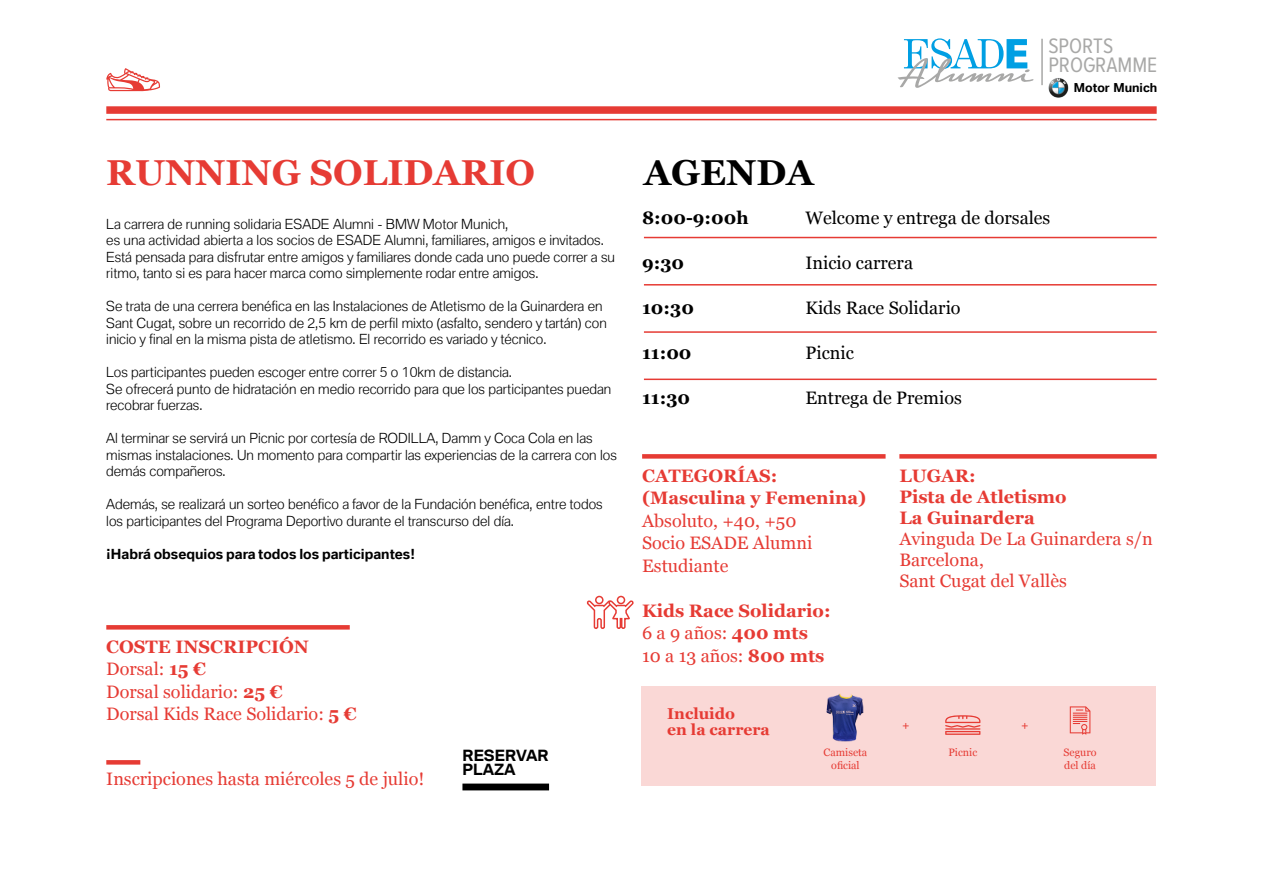
<style>
.page{position:relative;width:1263px;height:893px;background:#fff}
.page>*{position:absolute;margin:0;border:0;box-sizing:border-box;transform-origin:0 0}
.t1{font:700 36px "Georgia";color:#e63b34}
.t2{font:700 36px "Georgia";color:#000}
.t3{font:21.75px/18.9px "Proxima Nova A Cond";color:#a8a8a7}
.t4{font:18px/22.5px "Georgia";color:#e63b34}
.t5{font:700 18px/22.5px "Georgia";color:#e63b34}
.t6{font:18px "Georgia";color:#000}
.t7{font:700 18px "Georgia";color:#000}
.t8{font:700 15.6px/15.6px "Georgia";color:#e63b34}
.t9{font:300 15px/14.9px "BMW Type";color:#000}
.t10{font:300 13.5px/16.5px "BMW Type";color:#000}
.t11{font:300 13.5px "BMW Type";color:#000}
.t12{font:700 12px "BMW Type";color:#000}
.t13{font:10.65px/12.5px "Georgia";color:#e63b34}
.t14{font:700 10.65px "Georgia";color:#e63b34}
.s1{font-weight:400}
.s2{font-weight:700}
</style>
<div class="page">
<img style="left:1048px;top:78px;width:21px;height:20px">
<hr style="left:1041px;top:39px;width:2px;height:46px;background:#a8a8a7">
<svg style="left:898px;top:38px;width:136px;height:50px"></svg>
<div style="left:106px;top:106px;width:1051px;height:8px;background:#e63b34"></div>
<hr style="left:106px;top:119px;width:1051px;height:1px;background:#e63b34">
<hr style="left:644px;top:237px;width:513px;height:1px;background:#e63b34">
<hr style="left:644px;top:284px;width:513px;height:2px;background:#e63b34">
<hr style="left:644px;top:331px;width:513px;height:2px;background:#e63b34">
<hr style="left:644px;top:379px;width:513px;height:1px;background:#e63b34">
<div style="left:462px;top:784px;width:87px;height:6px;background:#000"></div>
<div style="left:642px;top:454px;width:243px;height:5px;background:#e63b34"></div>
<div style="left:899px;top:454px;width:258px;height:5px;background:#e63b34"></div>
<div style="left:641px;top:686px;width:515px;height:100px;background:#fad8d6"></div>
<svg style="left:945px;top:731px;width:35px;height:4px"></svg>
<hr style="left:946px;top:732px;width:33px;height:1px;background:#e63b34">
<hr style="left:945px;top:728px;width:35px;height:2px;background:#e63b34">
<svg style="left:945px;top:715px;width:35px;height:13px"></svg>
<img style="left:826px;top:693px;width:38px;height:48px">
<svg style="left:1070px;top:706px;width:20px;height:29px"></svg>
<svg style="left:106px;top:68px;width:54px;height:23px"></svg>
<div style="left:595px;top:596px;width:8px;height:8px;border:2px solid #e63b34;border-radius:50%"></div>
<div style="left:617px;top:596px;width:8px;height:8px;border:2px solid #e63b34;border-radius:50%"></div>
<svg style="left:586px;top:599px;width:48px;height:30px"></svg>
<div style="left:106px;top:625px;width:244px;height:5px;background:#e63b34"></div>
<div style="left:106px;top:760px;width:34px;height:5px;background:#e63b34"></div>
<h2 class="t3" style="left:1048px;top:36px;width:110px">SPORTS<br>PROGRAMME</h2>
<p class="t12" style="left:1074px;top:80px;width:85px">Motor Munich</p>
<h1 class="t1" style="left:106px;top:145px;width:430px">RUNNING SOLIDARIO</h1>
<h1 class="t2" style="left:644px;top:145px;width:171px">AGENDA</h1>
<h3 class="t7" style="left:642px;top:204px;width:108px">8:00-9:00h</h3>
<h3 class="t7" style="left:642px;top:249px;width:44px">9:30</h3>
<h3 class="t7" style="left:642px;top:294px;width:53px">10:30</h3>
<h3 class="t7" style="left:642px;top:339px;width:51px">11:00</h3>
<h3 class="t7" style="left:642px;top:384px;width:50px">11:30</h3>
<h3 class="t6" style="left:805px;top:205px;width:246px">Welcome y entrega de dorsales</h3>
<h3 class="t6" style="left:805px;top:250px;width:109px">Inicio carrera</h3>
<h3 class="t6" style="left:805px;top:295px;width:157px">Kids Race Solidario</h3>
<h3 class="t6" style="left:805px;top:340px;width:50px">Picnic</h3>
<h3 class="t6" style="left:805px;top:385px;width:158px">Entrega de Premios</h3>
<p class="t10" style="left:106px;top:215px;width:510px">La carrera de running solidaria ESADE Alumni - BMW Motor Munich,<br>es una actividad abierta a los socios de ESADE Alumni, familiares, amigos e invitados.<br>Está pensada para disfrutar entre amigos y familiares donde cada uno puede correr a su ritmo, tanto si es para hacer marca como simplemente rodar entre amigos.</p>
<p class="t10" style="left:106px;top:298px;width:502px">Se trata de una cerrera benéfica en las Instalaciones de Atletismo de la Guinardera en<br>Sant Cugat, sobre un recorrido de 2,5 km de perfil mixto (asfalto, sendero y tartán) con inicio y final en la misma pista de atletismo. El recorrido es variado y técnico.</p>
<p class="t10" style="left:106px;top:363px;width:506px">Los participantes pueden escoger entre correr 5 o 10km de distancia.<br>Se ofrecerá punto de hidratación en medio recorrido para que los participantes puedan recobrar fuerzas.</p>
<p class="t10" style="left:106px;top:429px;width:512px">Al terminar se servirá un Picnic por cortesía de RODILLA, Damm y Coca Cola en las mismas instalaciones. Un momento para compartir las experiencias de la carrera con los demás compañeros.</p>
<p class="t10" style="left:106px;top:495px;width:498px">Además, se realizará un sorteo benéfico a favor de la Fundación benéfica, entre todos los participantes del Programa Deportivo durante el transcurso del día.</p>
<p class="t11" style="left:106px;top:545px;width:310px">¡Habrá obsequios para todos los participantes!</p>
<h3 class="t5" style="left:642px;top:463px;width:226px">CATEGORÍAS: (Masculina y Femenina)</h3>
<h3 class="t4" style="left:642px;top:508px;width:172px">Absoluto, +40, +50<br>Socio ESADE Alumni<br>Estudiante</h3>
<h3 class="t5" style="left:642px;top:598px;width:190px">Kids Race Solidario:<br><span class="s1">6 a 9 años:</span> 400 mts<br><span class="s1">10 a 13 años:</span> 800 mts</h3>
<h3 class="t5" style="left:899px;top:464px;width:169px;line-height:21px">LUGAR:<br>Pista de Atletismo<br>La Guinardera</h3>
<h3 class="t4" style="left:899px;top:527px;width:255px;line-height:21px">Avinguda De La Guinardera s/n<br>Barcelona,<br>Sant Cugat del Vallès</h3>
<h3 class="t4" style="left:106px;top:634px;width:252px"><span class="s2">COSTE INSCRIPCIÓN<br></span>Dorsal: <span class="s2">15 €<br></span>Dorsal solidario: <span class="s2">25 €<br></span>Dorsal Kids Race Solidario: <span class="s2">5 €</span></h3>
<p class="t8" style="left:667px;top:705px;width:104px">Incluido<br>en la carrera</p>
<p class="t14" style="left:902px;top:717px;width:9px">+</p>
<p class="t14" style="left:1021px;top:717px;width:9px">+</p>
<h3 class="t4" style="left:106px;top:767px;width:320px">Inscripciones hasta miércoles 5 de julio!</h3>
<p class="t9" style="left:462px;top:747px;width:88px">RESERVAR<br>PLAZA</p>
<p class="t13" style="left:824px;top:746px;width:45px;text-align:center">Camiseta oficial</p>
<p class="t13" style="left:948px;top:746px;width:30px">Picnic</p>
<p class="t13" style="left:1064px;top:746px;width:34px">Seguro del día</p>
</div>
